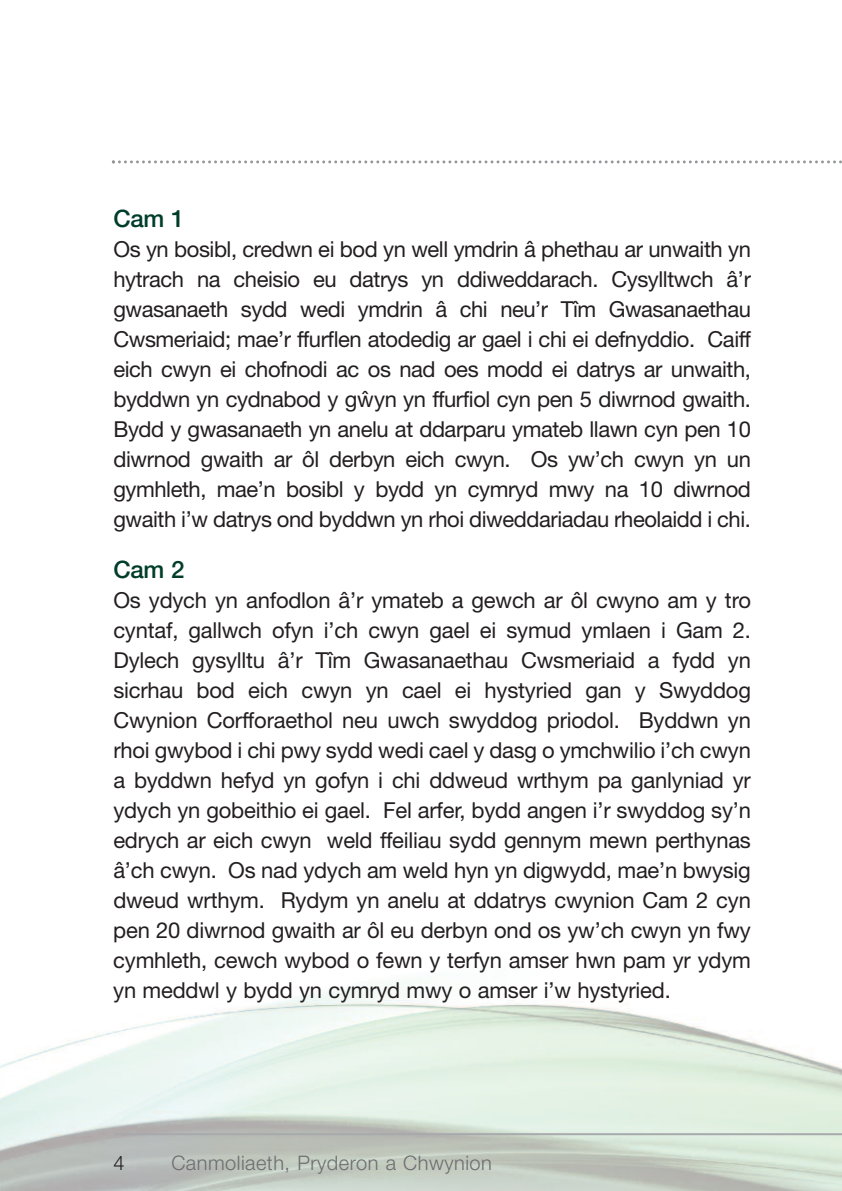
<style>
.page{position:relative;width:842px;height:1191px;background:#fff}
.page>*{position:absolute;margin:0;border:0;box-sizing:border-box;transform-origin:0 0}
.t1{font:500 24px "Helvetica Neue";letter-spacing:-.01em;color:#003d2a}
.t2{font:22px/30px "Helvetica Neue";letter-spacing:-.015em;color:#231f20;text-align:justify}
.t3{font:300 20px "Helvetica Neue";letter-spacing:.025em;color:#6c6d70}
.t4{font:300 20px "Helvetica Neue";color:#231f20}
</style>
<div class="page">
<hr style="left:114px;top:1133px;width:728px;height:2px;background:#a8a9ad">
<svg style="left:112px;top:160px;width:730px;height:3px"></svg>
<p class="t1" style="left:113px;top:210px;width:73px">Cam 1</p>
<p class="t2" style="left:113px;top:232px;width:639px">Os yn bosibl, credwn ei bod yn well ymdrin â phethau ar unwaith yn hytrach na cheisio eu datrys yn ddiweddarach. Cysylltwch â’r gwasanaeth sydd wedi ymdrin â chi neu’r Tîm Gwasanaethau Cwsmeriaid; mae’r ffurflen atodedig ar gael i chi ei defnyddio. Caiff eich cwyn ei chofnodi ac os nad oes modd ei datrys ar unwaith, byddwn yn cydnabod y gwˆ yn yn ffurfiol cyn pen 5 diwrnod gwaith.<br>Bydd y gwasanaeth yn anelu at ddarparu ymateb llawn cyn pen 10 diwrnod gwaith ar ôl derbyn eich cwyn. Os yw’ch cwyn yn un gymhleth, mae’n bosibl y bydd yn cymryd mwy na 10 diwrnod gwaith i’w datrys ond byddwn yn rhoi diweddariadau rheolaidd i chi.</p>
<p class="t1" style="left:113px;top:561px;width:73px">Cam 2</p>
<p class="t2" style="left:113px;top:584px;width:639px">Os ydych yn anfodlon â’r ymateb a gewch ar ôl cwyno am y tro cyntaf, gallwch ofyn i’ch cwyn gael ei symud ymlaen i Gam 2.<br>Dylech gysylltu â’r Tîm Gwasanaethau Cwsmeriaid a fydd yn sicrhau bod eich cwyn yn cael ei hystyried gan y Swyddog Cwynion Corfforaethol neu uwch swyddog priodol. Byddwn yn rhoi gwybod i chi pwy sydd wedi cael y dasg o ymchwilio i’ch cwyn a byddwn hefyd yn gofyn i chi ddweud wrthym pa ganlyniad yr ydych yn gobeithio ei gael. Fel arfer, bydd angen i’r swyddog sy’n edrych ar eich cwyn weld ffeiliau sydd gennym mewn perthynas â’ch cwyn. Os nad ydych am weld hyn yn digwydd, mae’n bwysig dweud wrthym. Rydym yn anelu at ddatrys cwynion Cam 2 cyn pen 20 diwrnod gwaith ar ôl eu derbyn ond os yw’ch cwyn yn fwy cymhleth, cewch wybod o fewn y terfyn amser hwn pam yr ydym yn meddwl y bydd yn cymryd mwy o amser i’w hystyried.</p>
<p class="t4" style="left:113px;top:1147px;width:13px">4</p>
<p class="t3" style="left:171px;top:1147px;width:322px">Canmoliaeth, Pryderon a Chwynion</p>
</div>
